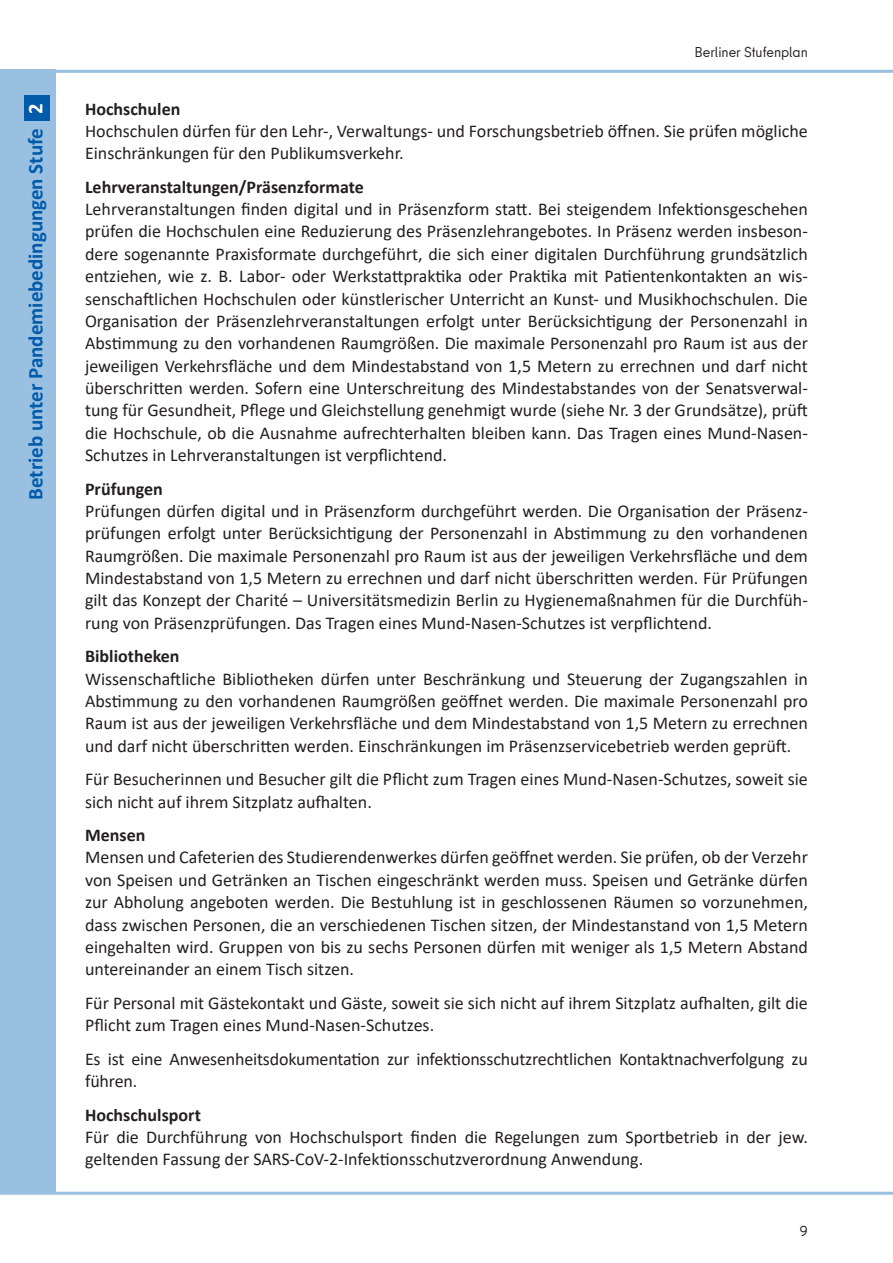
<style>
.page{position:relative;width:893px;height:1263px;background:#fff}
.page>*{position:absolute;margin:0;border:0;box-sizing:border-box;transform-origin:0 0}
.t1{font:700 21px "Calibri";color:#015aaa}
.t2{font:18px/22.4px "Calibri";color:#231f20}
.t3{font:700 18px "Calibri";color:#231f20}
.t4{font:14.25px "Berlin Type Office";color:#231f20}
.s1{color:#fff}
</style>
<div class="page">
<div style="left:0;top:70px;width:55px;height:1123px;background:#99c0e1"></div>
<hr style="left:0;top:1192px;width:893px;height:3px;background:#99c0e1">
<hr style="left:0;top:70px;width:893px;height:3px;background:#99c0e1">
<div style="left:24px;top:96px;width:25px;height:25px;background:#015aaa"></div>
<p class="t1" style="left:21px;top:500px;width:398px;rotate:-90deg">Betrieb unter Pandemiebedingungen Stufe <span class="s1">2</span></p>
<p class="t4" style="left:694px;top:43px;width:115px">Berliner Stufenplan</p>
<p class="t3" style="left:85px;top:96px;width:97px">Hochschulen</p>
<p class="t2" style="left:85px;top:119px;width:724px">Hochschulen dürfen für den Lehr-, Verwaltungs- und Forschungsbetrieb öffnen. Sie prüfen mögliche<br>Einschränkungen für den Publikumsverkehr.</p>
<p class="t3" style="left:85px;top:174px;width:280px">Lehrveranstaltungen/Präsenzformate</p>
<p class="t2" style="left:85px;top:197px;width:724px;text-align:justify">Lehrveranstaltungen finden digital und in Präsenzform statt. Bei steigendem Infektionsgeschehen prüfen die Hochschulen eine Reduzierung des Präsenzlehrangebotes. In Präsenz werden insbeson&shy;dere sogenannte Praxisformate durchgeführt, die sich einer digitalen Durchführung grundsätzlich entziehen, wie z. B. Labor- oder Werkstattpraktika oder Praktika mit Patientenkontakten an wis&shy;senschaftlichen Hochschulen oder künstlerischer Unterricht an Kunst- und Musikhochschulen. Die Organisation der Präsenzlehrveranstaltungen erfolgt unter Berücksichtigung der Personenzahl in Abstimmung zu den vorhandenen Raumgrößen. Die maximale Personenzahl pro Raum ist aus der jeweiligen Verkehrsfläche und dem Mindestabstand von 1,5 Metern zu errechnen und darf nicht überschritten werden. Sofern eine Unterschreitung des Mindestabstandes von der Senatsverwal&shy;tung für Gesundheit, Pflege und Gleichstellung genehmigt wurde (siehe Nr. 3 der Grundsätze), prüft die Hochschule, ob die Ausnahme aufrechterhalten bleiben kann. Das Tragen eines Mund-Nasen-Schutzes in Lehrveranstaltungen ist verpflichtend.</p>
<p class="t3" style="left:85px;top:476px;width:79px">Prüfungen</p>
<p class="t2" style="left:85px;top:499px;width:724px;text-align:justify">Prüfungen dürfen digital und in Präsenzform durchgeführt werden. Die Organisation der Präsenz&shy;prüfungen erfolgt unter Berücksichtigung der Personenzahl in Abstimmung zu den vorhandenen Raumgrößen. Die maximale Personenzahl pro Raum ist aus der jeweiligen Verkehrsfläche und dem Mindestabstand von 1,5 Metern zu errechnen und darf nicht überschritten werden. Für Prüfungen gilt das Konzept der Charité – Universitätsmedizin Berlin zu Hygienemaßnahmen für die Durchfüh&shy;rung von Präsenzprüfungen. Das Tragen eines Mund-Nasen-Schutzes ist verpflichtend.</p>
<p class="t3" style="left:85px;top:643px;width:96px">Bibliotheken</p>
<p class="t2" style="left:85px;top:667px;width:724px;text-align:justify">Wissenschaftliche Bibliotheken dürfen unter Beschränkung und Steuerung der Zugangszahlen in Abstimmung zu den vorhandenen Raumgrößen geöffnet werden. Die maximale Personenzahl pro Raum ist aus der jeweiligen Verkehrsfläche und dem Mindestabstand von 1,5 Metern zu errechnen und darf nicht überschritten werden. Einschränkungen im Präsenzservicebetrieb werden geprüft.</p>
<p class="t2" style="left:85px;top:768px;width:724px">Für Besucherinnen und Besucher gilt die Pflicht zum Tragen eines Mund-Nasen-Schutzes, soweit sie sich nicht auf ihrem Sitzplatz aufhalten.</p>
<p class="t3" style="left:85px;top:822px;width:62px">Mensen</p>
<p class="t2" style="left:85px;top:846px;width:724px;text-align:justify">Mensen und Cafeterien des Studierendenwerkes dürfen geöffnet werden. Sie prüfen, ob der Verzehr von Speisen und Getränken an Tischen eingeschränkt werden muss. Speisen und Getränke dürfen zur Abholung angeboten werden. Die Bestuhlung ist in geschlossenen Räumen so vorzunehmen, dass zwischen Personen, die an verschiedenen Tischen sitzen, der Mindestanstand von 1,5 Metern eingehalten wird. Gruppen von bis zu sechs Personen dürfen mit weniger als 1,5 Metern Abstand untereinander an einem Tisch sitzen.</p>
<p class="t2" style="left:85px;top:991px;width:724px">Für Personal mit Gästekontakt und Gäste, soweit sie sich nicht auf ihrem Sitzplatz aufhalten, gilt die<br>Pflicht zum Tragen eines Mund-Nasen-Schutzes.</p>
<p class="t2" style="left:85px;top:1047px;width:724px">Es ist eine Anwesenheitsdokumentation zur infektionsschutzrechtlichen Kontaktnachverfolgung zu führen.</p>
<p class="t3" style="left:85px;top:1102px;width:117px">Hochschulsport</p>
<p class="t2" style="left:85px;top:1125px;width:724px">Für die Durchführung von Hochschulsport finden die Regelungen zum Sportbetrieb in der jew. geltenden Fassung der SARS-CoV-2-Infektionsschutzverordnung Anwendung.</p>
<p class="t4" style="left:800px;top:1222px;width:9px">9</p>
</div>
